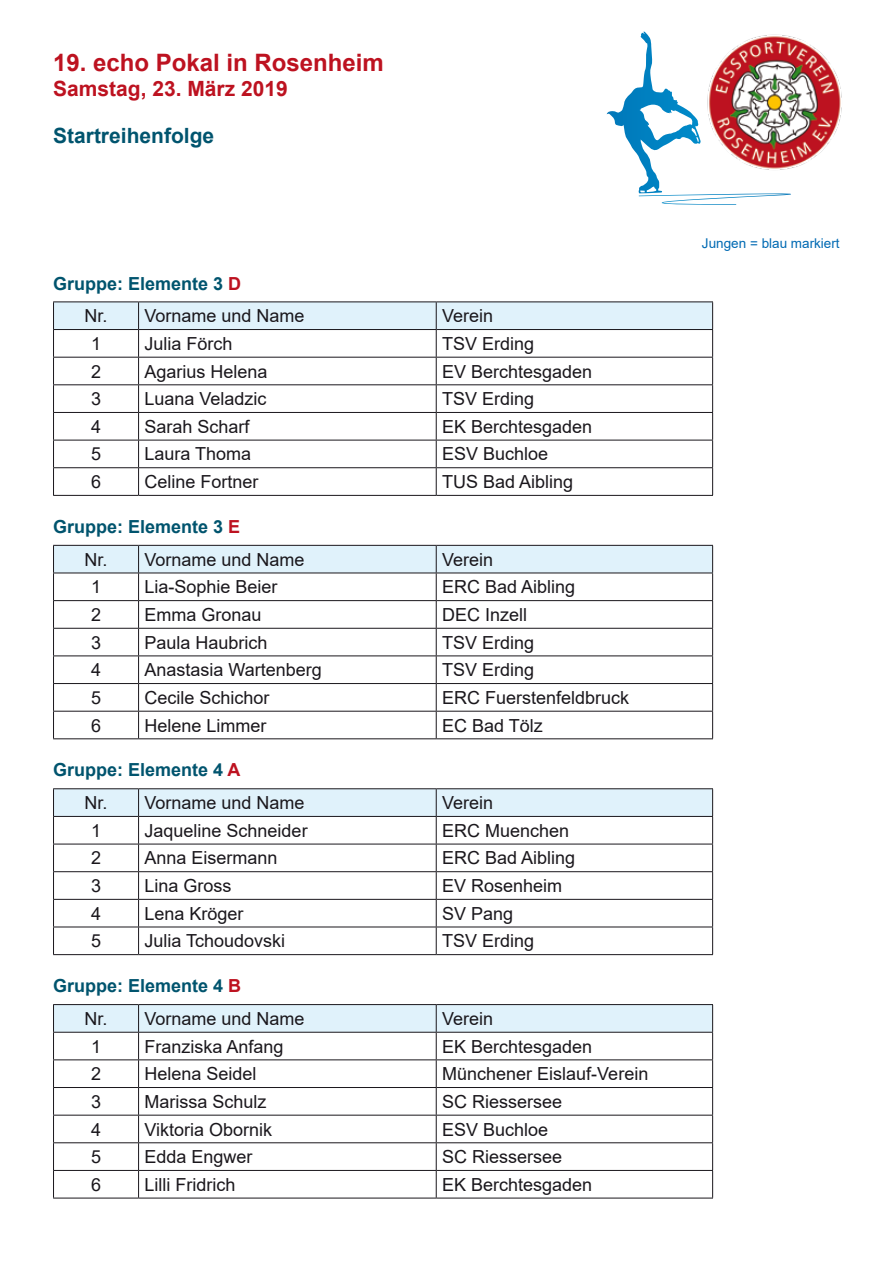
<style>
.page{position:relative;width:893px;height:1263px;background:#fff}
.page>*{position:absolute;margin:0;border:0;box-sizing:border-box;transform-origin:0 0}
.t1{font:700 24px "Arial";color:#bd1220}
.t2{font:700 21px "Arial";color:#bd1220}
.t3{font:700 21px "Arial";color:#00546e}
.t4{font:18px/32.8px "Arial";color:#1a171c}
.t5{font:13.5px "Arial";color:#006ab3}
.s1{font-weight:700;color:#00546e}
.s2{font-weight:700;color:#bd1220}
</style>
<div class="page">
<img style="left:791px;top:36px;width:51px;height:132px">
<svg style="left:607px;top:31px;width:184px;height:174px"></svg>
<hr style="left:53px;top:301px;width:86px;height:1px;background:#1a171c">
<hr style="left:139px;top:301px;width:297px;height:1px;background:#1a171c">
<hr style="left:436px;top:301px;width:277px;height:1px;background:#1a171c">
<svg style="left:53px;top:302px;width:660px;height:193px"></svg>
<hr style="left:53px;top:495px;width:86px;height:1px;background:#1a171c">
<hr style="left:139px;top:495px;width:297px;height:1px;background:#1a171c">
<hr style="left:436px;top:495px;width:277px;height:1px;background:#1a171c">
<svg style="left:53px;top:545px;width:660px;height:193px"></svg>
<hr style="left:53px;top:738px;width:86px;height:1px;background:#1a171c">
<hr style="left:139px;top:738px;width:297px;height:1px;background:#1a171c">
<hr style="left:436px;top:738px;width:277px;height:1px;background:#1a171c">
<hr style="left:53px;top:788px;width:86px;height:1px;background:#1a171c">
<hr style="left:139px;top:788px;width:297px;height:1px;background:#1a171c">
<hr style="left:436px;top:788px;width:277px;height:1px;background:#1a171c">
<svg style="left:53px;top:789px;width:660px;height:165px"></svg>
<hr style="left:53px;top:954px;width:86px;height:1px;background:#1a171c">
<hr style="left:139px;top:954px;width:297px;height:1px;background:#1a171c">
<hr style="left:436px;top:954px;width:277px;height:1px;background:#1a171c">
<svg style="left:53px;top:1004px;width:660px;height:194px"></svg>
<hr style="left:53px;top:1198px;width:86px;height:1px;background:#1a171c">
<hr style="left:139px;top:1198px;width:297px;height:1px;background:#1a171c">
<hr style="left:436px;top:1198px;width:277px;height:1px;background:#1a171c">
<h1 class="t1" style="left:53px;top:45px;width:332px">19. echo Pokal in Rosenheim</h1>
<p class="t2" style="left:53px;top:74px;width:236px">Samstag, 23. März 2019</p>
<p class="t3" style="left:53px;top:120px;width:163px">Startreihenfolge</p>
<p class="t4" style="left:85px;top:267px;width:222px;text-indent:-31px"><span class="s1">Gruppe: Elemente 3</span> <span class="s2">D<br></span>Nr. Vorname und Name</p>
<p class="t4" style="left:442px;top:299px;width:53px">Verein</p>
<p class="t4" style="left:91px;top:327px;width:12px">1</p>
<p class="t4" style="left:145px;top:327px;width:90px">Julia Förch</p>
<p class="t4" style="left:442px;top:327px;width:94px">TSV Erding</p>
<p class="t4" style="left:91px;top:355px;width:12px">2</p>
<p class="t4" style="left:145px;top:355px;width:125px">Agarius Helena</p>
<p class="t4" style="left:442px;top:355px;width:152px">EV Berchtesgaden</p>
<p class="t4" style="left:91px;top:382px;width:12px">3</p>
<p class="t4" style="left:145px;top:382px;width:124px">Luana Veladzic</p>
<p class="t4" style="left:442px;top:382px;width:94px">TSV Erding</p>
<p class="t4" style="left:91px;top:410px;width:12px">4</p>
<p class="t4" style="left:145px;top:410px;width:107px">Sarah Scharf</p>
<p class="t4" style="left:442px;top:410px;width:152px">EK Berchtesgaden</p>
<p class="t4" style="left:91px;top:438px;width:12px">5</p>
<p class="t4" style="left:145px;top:438px;width:108px">Laura Thoma</p>
<p class="t4" style="left:442px;top:438px;width:108px">ESV Buchloe</p>
<p class="t4" style="left:91px;top:465px;width:12px">6</p>
<p class="t4" style="left:145px;top:465px;width:116px">Celine Fortner</p>
<p class="t4" style="left:442px;top:465px;width:133px">TUS Bad Aibling</p>
<p class="t4" style="left:85px;top:510px;width:222px;text-indent:-31px"><span class="s1">Gruppe: Elemente 3</span> <span class="s2">E<br></span>Nr. Vorname und Name</p>
<p class="t4" style="left:442px;top:543px;width:53px">Verein</p>
<p class="t4" style="left:91px;top:570px;width:12px">1</p>
<p class="t4" style="left:145px;top:570px;width:135px">Lia-Sophie Beier</p>
<p class="t4" style="left:442px;top:570px;width:135px">ERC Bad Aibling</p>
<p class="t4" style="left:91px;top:598px;width:12px">2</p>
<p class="t4" style="left:145px;top:598px;width:119px">Emma Gronau</p>
<p class="t4" style="left:442px;top:598px;width:87px">DEC Inzell</p>
<p class="t4" style="left:91px;top:626px;width:12px">3</p>
<p class="t4" style="left:145px;top:626px;width:125px">Paula Haubrich</p>
<p class="t4" style="left:442px;top:626px;width:94px">TSV Erding</p>
<p class="t4" style="left:91px;top:653px;width:12px">4</p>
<p class="t4" style="left:145px;top:653px;width:179px">Anastasia Wartenberg</p>
<p class="t4" style="left:442px;top:653px;width:94px">TSV Erding</p>
<p class="t4" style="left:91px;top:681px;width:12px">5</p>
<p class="t4" style="left:145px;top:681px;width:127px">Cecile Schichor</p>
<p class="t4" style="left:442px;top:681px;width:189px">ERC Fuerstenfeldbruck</p>
<p class="t4" style="left:91px;top:709px;width:12px">6</p>
<p class="t4" style="left:145px;top:709px;width:124px">Helene Limmer</p>
<p class="t4" style="left:442px;top:709px;width:102px">EC Bad Tölz</p>
<p class="t4" style="left:85px;top:753px;width:222px;text-indent:-31px"><span class="s1">Gruppe: Elemente 4</span> <span class="s2">A<br></span>Nr. Vorname und Name</p>
<p class="t4" style="left:442px;top:786px;width:53px">Verein</p>
<p class="t4" style="left:91px;top:814px;width:12px">1</p>
<p class="t4" style="left:145px;top:814px;width:165px">Jaqueline Schneider</p>
<p class="t4" style="left:442px;top:814px;width:129px">ERC Muenchen</p>
<p class="t4" style="left:91px;top:841px;width:12px">2</p>
<p class="t4" style="left:145px;top:841px;width:135px">Anna Eisermann</p>
<p class="t4" style="left:442px;top:841px;width:135px">ERC Bad Aibling</p>
<p class="t4" style="left:91px;top:869px;width:12px">3</p>
<p class="t4" style="left:145px;top:869px;width:89px">Lina Gross</p>
<p class="t4" style="left:442px;top:869px;width:122px">EV Rosenheim</p>
<p class="t4" style="left:91px;top:897px;width:12px">4</p>
<p class="t4" style="left:145px;top:897px;width:101px">Lena Kröger</p>
<p class="t4" style="left:442px;top:897px;width:73px">SV Pang</p>
<p class="t4" style="left:91px;top:924px;width:12px">5</p>
<p class="t4" style="left:145px;top:924px;width:142px">Julia Tchoudovski</p>
<p class="t4" style="left:442px;top:924px;width:94px">TSV Erding</p>
<p class="t4" style="left:85px;top:969px;width:222px;text-indent:-31px"><span class="s1">Gruppe: Elemente 4</span> <span class="s2">B<br></span>Nr. Vorname und Name</p>
<p class="t4" style="left:442px;top:1002px;width:53px">Verein</p>
<p class="t4" style="left:91px;top:1030px;width:12px">1</p>
<p class="t4" style="left:145px;top:1030px;width:141px">Franziska Anfang</p>
<p class="t4" style="left:442px;top:1030px;width:152px">EK Berchtesgaden</p>
<p class="t4" style="left:91px;top:1057px;width:12px">2</p>
<p class="t4" style="left:145px;top:1057px;width:114px">Helena Seidel</p>
<p class="t4" style="left:442px;top:1057px;width:208px">Münchener Eislauf-Verein</p>
<p class="t4" style="left:91px;top:1085px;width:12px">3</p>
<p class="t4" style="left:145px;top:1085px;width:124px">Marissa Schulz</p>
<p class="t4" style="left:442px;top:1085px;width:122px">SC Riessersee</p>
<p class="t4" style="left:91px;top:1112px;width:12px">4</p>
<p class="t4" style="left:145px;top:1112px;width:129px">Viktoria Obornik</p>
<p class="t4" style="left:442px;top:1112px;width:108px">ESV Buchloe</p>
<p class="t4" style="left:91px;top:1140px;width:12px">5</p>
<p class="t4" style="left:145px;top:1140px;width:110px">Edda Engwer</p>
<p class="t4" style="left:442px;top:1140px;width:122px">SC Riessersee</p>
<p class="t4" style="left:91px;top:1168px;width:12px">6</p>
<p class="t4" style="left:145px;top:1168px;width:92px">Lilli Fridrich</p>
<p class="t4" style="left:442px;top:1168px;width:152px">EK Berchtesgaden</p>
<p class="t5" style="left:702px;top:234px;width:139px">Jungen = blau markiert</p>
</div>
